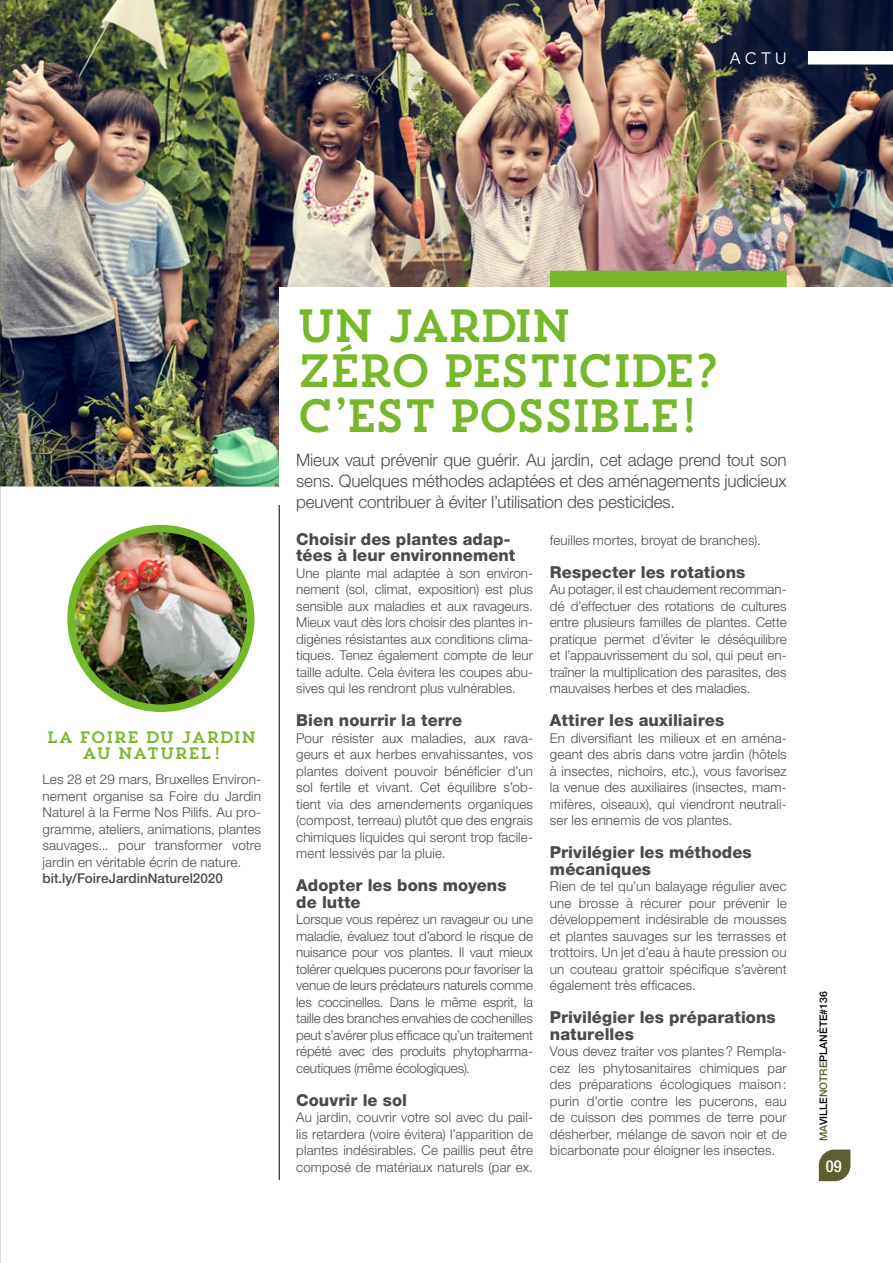
<style>
.page{position:relative;width:893px;height:1263px;background:#fff}
.page>*{position:absolute;margin:0;border:0;box-sizing:border-box;transform-origin:0 0}
.t1{font:46.5px/45px "Trend Slab One";letter-spacing:-.08em;color:#76b82a;scale:.96 1}
.t2{font:18px "Omnes";color:#fff}
.t3{font:300 17.25px/21px "Helvetica Neue LT Std";letter-spacing:-.01em;color:#4a4a49;text-align:justify}
.t4{font:800 16.5px/16.5px "Helvetica Neue";letter-spacing:.005em;color:#4a4a49}
.t5{font:16.5px/16.5px "Trend Slab One";color:#76b82a;text-align:center}
.t6{font:500 condensed 16.5px "Helvetica Neue";color:#fff}
.t7{font:300 13.5px/16.5px "Helvetica Neue LT Std";letter-spacing:.01em;color:#4a4a49;text-align:justify}
.t8{font:500 13.5px "Helvetica Neue LT Std";color:#4a4a49}
.t9{font:500 10.5px "Helvetica Neue";color:#000}
.s1{color:#5f5e32}
</style>
<div class="page">
<img style="left:0;top:0;width:893px;height:487px">
<div style="left:280px;top:287px;width:613px;height:277px;background:#fff"></div>
<hr style="left:279px;top:505px;width:1px;height:675px;background:#000">
<div style="left:808px;top:51px;width:85px;height:14px;background:#fff"></div>
<svg style="left:819px;top:1149px;width:31px;height:32px"></svg>
<div style="left:550px;top:271px;width:237px;height:16px;background:#76b82a"></div>
<img style="left:74px;top:529px;width:174px;height:179px">
<div style="left:67px;top:525px;width:187px;height:187px;border:8px solid #76b82a;border-radius:50%"></div>
<h2 class="t2" style="left:730px;top:46px;width:58px">ACTU</h2>
<p class="t5" style="left:47px;top:728px;width:211px">LA FOIRE DU JARDIN<br>AU NATUREL!</p>
<p class="t7" style="left:43px;top:771px;width:220px">Les 28 et 29 mars, Bruxelles Environ&shy;nement organise sa Foire du Jardin Naturel à la Ferme Nos Pilifs. Au pro&shy;gramme, ateliers, animations, plantes sauvages... pour transformer votre jardin en véritable écrin de nature.</p>
<p class="t8" style="left:43px;top:870px;width:182px">bit.ly/FoireJardinNaturel2020</p>
<h1 class="t1" style="left:296px;top:302px;width:443px">UN JARDIN<br>ZÉRO PESTICIDE?<br>C’EST POSSIBLE!</h1>
<p class="t3" style="left:296px;top:449px;width:492px">Mieux vaut prévenir que guérir. Au jardin, cet adage prend tout son sens. Quelques méthodes adaptées et des aménagements judicieux peuvent contribuer à éviter l’utilisation des pesticides.</p>
<p class="t4" style="left:296px;top:531px;width:221px">Choisir des plantes adap&shy;tées à leur environnement</p>
<p class="t7" style="left:296px;top:564px;width:238px">Une plante mal adaptée à son environ&shy;nement (sol, climat, exposition) est plus sensible aux maladies et aux ravageurs.<br>Mieux vaut dès lors choisir des plantes in&shy;digènes résistantes aux conditions clima&shy;tiques. Tenez également compte de leur taille adulte. Cela évitera les coupes abu&shy;sives qui les rendront plus vulnérables.</p>
<p class="t4" style="left:296px;top:712px;width:167px">Bien nourrir la terre</p>
<p class="t7" style="left:296px;top:729px;width:238px">Pour résister aux maladies, aux rava&shy;geurs et aux herbes envahissantes, vos plantes doivent pouvoir bénéficier d’un sol fertile et vivant. Cet équilibre s’ob&shy;tient via des amendements organiques (compost, terreau) plutôt que des engrais chimiques liquides qui seront trop facile&shy;ment lessivés par la pluie.</p>
<p class="t4" style="left:296px;top:877px;width:212px">Adopter les bons moyens de lutte</p>
<p class="t7" style="left:296px;top:911px;width:238px">Lorsque vous repérez un ravageur ou une maladie, évaluez tout d’abord le risque de nuisance pour vos plantes. Il vaut mieux tolérer quelques pucerons pour favoriser la venue de leurs prédateurs naturels comme les coccinelles. Dans le même esprit, la taille des branches envahies de cochenilles peut s’avérer plus efficace qu’un traitement répété avec des produits phytopharma&shy;ceutiques (même écologiques).</p>
<p class="t4" style="left:296px;top:1092px;width:112px">Couvrir le sol</p>
<p class="t7" style="left:296px;top:1109px;width:238px">Au jardin, couvrir votre sol avec du pail&shy;lis retardera (voire évitera) l’apparition de plantes indésirables. Ce paillis peut être composé de matériaux naturels (par ex.</p>
<p class="t7" style="left:550px;top:531px;width:212px">feuilles mortes, broyat de branches).</p>
<p class="t4" style="left:550px;top:564px;width:197px">Respecter les rotations</p>
<p class="t7" style="left:550px;top:581px;width:238px">Au potager, il est chaudement recomman&shy;dé d’effectuer des rotations de cultures entre plusieurs familles de plantes. Cette pratique permet d’éviter le déséquilibre et l’appauvrissement du sol, qui peut en&shy;traîner la multiplication des parasites, des mauvaises herbes et des maladies.</p>
<p class="t4" style="left:550px;top:712px;width:176px">Attirer les auxiliaires</p>
<p class="t7" style="left:550px;top:729px;width:238px">En diversifiant les milieux et en aména&shy;geant des abris dans votre jardin (hôtels à insectes, nichoirs, etc.), vous favorisez la venue des auxiliaires (insectes, mam&shy;mifères, oiseaux), qui viendront neutrali&shy;ser les ennemis de vos plantes.</p>
<p class="t4" style="left:550px;top:844px;width:203px">Privilégier les méthodes mécaniques</p>
<p class="t7" style="left:550px;top:878px;width:238px">Rien de tel qu’un balayage régulier avec une brosse à récurer pour prévenir le développement indésirable de mousses et plantes sauvages sur les terrasses et trottoirs. Un jet d’eau à haute pression ou un couteau grattoir spécifique s’avèrent également très efficaces.</p>
<p class="t4" style="left:550px;top:1009px;width:227px">Privilégier les préparations naturelles</p>
<p class="t7" style="left:550px;top:1043px;width:238px">Vous devez traiter vos plantes? Rempla&shy;cez les phytosanitaires chimiques par des préparations écologiques maison: purin d’ortie contre les pucerons, eau de cuisson des pommes de terre pour désherber, mélange de savon noir et de bicarbonate pour éloigner les insectes.</p>
<p class="t9" style="left:817px;top:1141px;width:151px;rotate:-90deg"><span class="s1">MA</span>VILLE<span class="s1">NOTRE</span>PLANÈTE#136</p>
<p class="t6" style="left:826px;top:1156px;width:17px">09</p>
</div>
